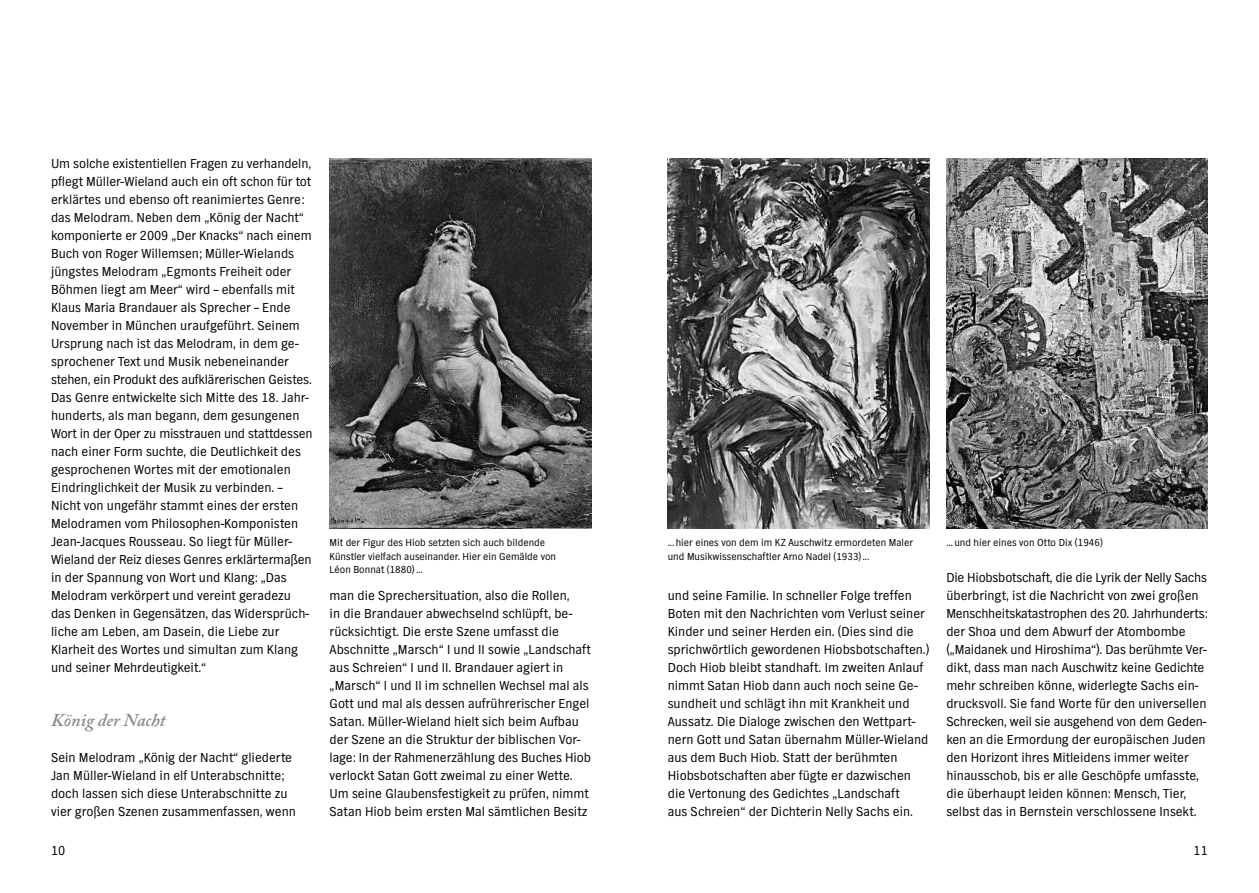
<style>
.page{position:relative;width:1259px;height:893px;background:#fff}
.page>*{position:absolute;margin:0;border:0;box-sizing:border-box;transform-origin:0 0}
.t1{font:italic 600 18px "Adobe Caslon Pro";color:#87888a}
.t2{font:13.5px/18px "NDR Sans";color:#000}
.t3{font:10.5px/13.5px "NDR Sans";color:#000}
</style>
<div class="page">
<img style="left:330px;top:158px;width:261px;height:370px">
<img style="left:668px;top:158px;width:261px;height:370px">
<img style="left:946px;top:158px;width:262px;height:370px">
<p class="t2" style="left:51px;top:155px;width:263px">Um solche existentiellen Fragen zu verhandeln, pflegt Müller-Wieland auch ein oft schon für tot erklärtes und ebenso oft reanimiertes Genre: das Melodram. Neben dem „König der Nacht“ komponierte er 2009 „Der Knacks“ nach einem Buch von Roger Willemsen; Müller-Wielands jüngstes Melodram „Egmonts Freiheit oder Böhmen liegt am Meer“ wird – ebenfalls mit Klaus Maria Brandauer als Sprecher – Ende November in München uraufgeführt. Seinem Ursprung nach ist das Melodram, in dem ge&shy;sprochener Text und Musik nebeneinander stehen, ein Produkt des aufklärerischen Geistes.<br>Das Genre entwickelte sich Mitte des 18. Jahr&shy;hunderts, als man begann, dem gesungenen Wort in der Oper zu misstrauen und stattdessen nach einer Form suchte, die Deutlichkeit des gesprochenen Wortes mit der emotionalen Eindringlichkeit der Musik zu verbinden. – Nicht von ungefähr stammt eines der ersten Melodramen vom Philosophen-Komponisten Jean-Jacques Rousseau. So liegt für Müller-Wieland der Reiz dieses Genres erklärtermaßen in der Spannung von Wort und Klang: „Das Melodram verkörpert und vereint geradezu das Denken in Gegensätzen, das Widersprüch&shy;liche am Leben, am Dasein, die Liebe zur Klarheit des Wortes und simultan zum Klang und seiner Mehrdeutigkeit.“</p>
<h1 class="t1" style="left:51px;top:710px;width:116px">König der Nacht</h1>
<p class="t2" style="left:51px;top:749px;width:246px">Sein Melodram „König der Nacht“ gliederte Jan Müller-Wieland in elf Unterabschnitte; doch lassen sich diese Unterabschnitte zu vier großen Szenen zusammenfassen, wenn</p>
<p class="t2" style="left:51px;top:841px;width:16px">10</p>
<p class="t3" style="left:330px;top:536px;width:228px">Mit der Figur des Hiob setzten sich auch bildende<br>Künstler vielfach auseinander. Hier ein Gemälde von<br>Léon Bonnat (1880) ...</p>
<p class="t2" style="left:330px;top:587px;width:263px">man die Sprechersituation, also die Rollen,<br>in die Brandauer abwechselnd schlüpft, be&shy;rücksichtigt. Die erste Szene umfasst die Abschnitte „Marsch“ I und II sowie „Landschaft aus Schreien“ I und II. Brandauer agiert in „Marsch“ I und II im schnellen Wechsel mal als Gott und mal als dessen aufrührerischer Engel Satan. Müller-Wieland hielt sich beim Aufbau der Szene an die Struktur der biblischen Vor&shy;lage: In der Rahmenerzählung des Buches Hiob verlockt Satan Gott zweimal zu einer Wette.<br>Um seine Glaubensfestigkeit zu prüfen, nimmt Satan Hiob beim ersten Mal sämtlichen Besitz</p>
<p class="t3" style="left:668px;top:536px;width:247px">... hier eines von dem im KZ Auschwitz ermordeten Maler und Musikwissenschaftler Arno Nadel (1933) ...</p>
<p class="t3" style="left:946px;top:536px;width:158px">... und hier eines von Otto Dix (1946)</p>
<p class="t2" style="left:668px;top:587px;width:263px">und seine Familie. In schneller Folge treffen Boten mit den Nachrichten vom Verlust seiner Kinder und seiner Herden ein. (Dies sind die sprichwörtlich gewordenen Hiobsbotschaften.)<br>Doch Hiob bleibt standhaft. Im zweiten Anlauf nimmt Satan Hiob dann auch noch seine Ge&shy;sundheit und schlägt ihn mit Krankheit und Aussatz. Die Dialoge zwischen den Wettpart&shy;nern Gott und Satan übernahm Müller-Wieland aus dem Buch Hiob. Statt der berühmten Hiobsbotschaften aber fügte er dazwischen die Vertonung des Gedichtes „Landschaft<br>aus Schreien“ der Dichterin Nelly Sachs ein.</p>
<p class="t2" style="left:946px;top:569px;width:263px">Die Hiobsbotschaft, die die Lyrik der Nelly Sachs überbringt, ist die Nachricht von zwei großen Menschheitskatastrophen des 20. Jahrhunderts: der Shoa und dem Abwurf der Atombombe („Maidanek und Hiroshima“). Das berühmte Ver&shy;dikt, dass man nach Auschwitz keine Gedichte mehr schreiben könne, widerlegte Sachs ein&shy;drucksvoll. Sie fand Worte für den universellen Schrecken, weil sie ausgehend von dem Geden&shy;ken an die Ermordung der europäischen Juden den Horizont ihres Mit leidens immer weiter hinausschob, bis er alle Geschöpfe umfasste, die überhaupt leiden können: Mensch, Tier, selbst das in Bernstein verschlossene Insekt.</p>
<p class="t2" style="left:1193px;top:841px;width:16px">11</p>
</div>
